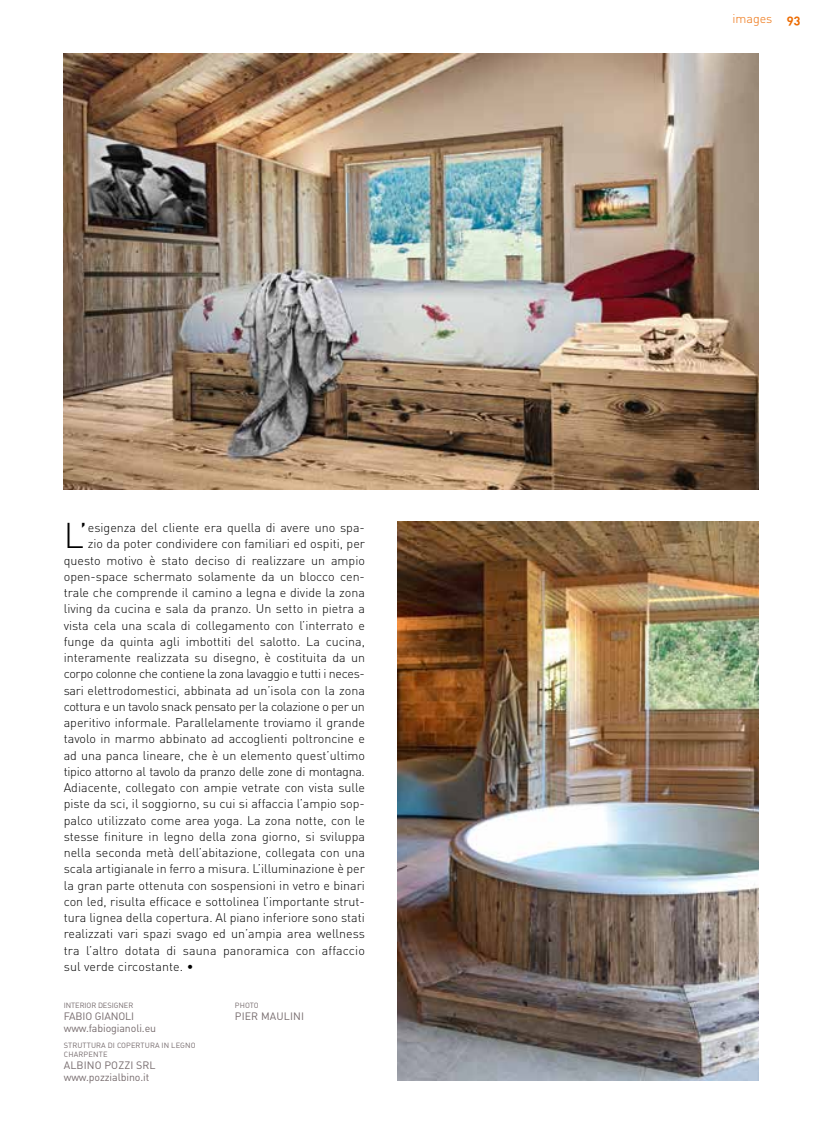
<style>
.page{position:relative;width:815px;height:1134px;background:#fff}
.page>*{position:absolute;margin:0;border:0;box-sizing:border-box;transform-origin:0 0}
.t1{font:35.38px "DIN Light Alternate";color:#000}
.t2{font:12.5px "DIN Light Alternate";color:#000}
.t3{font:12.5px "DIN Light Alternate";letter-spacing:-.025em;color:#000}
.t4{font:12.5px "DIN Light Alternate";color:#ed6d05}
.t5{font:10.62px/11.9px "DIN Regular Alternate";letter-spacing:-.01em;color:#766b6d}
.t6{font:10.62px "DIN Regular Alternate";letter-spacing:.01em;color:#766b6d}
.t7{font:7.5px/9.4px "DIN Regular Alternate";letter-spacing:.01em;color:#766b6d}
.t8{font:7.5px "DIN Regular Alternate";letter-spacing:-.01em;color:#766b6d}
.s1{font-family:"DIN Bold Alternate"}
</style>
<div class="page">
<img style="left:398px;top:522px;width:360px;height:559px">
<img style="left:64px;top:53px;width:694px;height:437px">
<h1 class="t1" style="left:64px;top:512px;width:26px">L’</h1>
<p class="t2" style="left:88px;top:519px;width:279px">esigenza del cliente era quella di avere uno spa-</p>
<p class="t2" style="left:88px;top:535px;width:279px">zio da poter condividere con familiari ed ospiti, per</p>
<p class="t2" style="left:64px;top:552px;width:303px">questo motivo è stato deciso di realizzare un ampio</p>
<p class="t2" style="left:64px;top:568px;width:303px">open-space schermato solamente da un blocco cen-</p>
<p class="t2" style="left:64px;top:584px;width:303px">trale che comprende il camino a legna e divide la zona</p>
<p class="t2" style="left:64px;top:600px;width:303px">living da cucina e sala da pranzo. Un setto in pietra a</p>
<p class="t2" style="left:64px;top:617px;width:303px">vista cela una scala di collegamento con l’interrato e</p>
<p class="t2" style="left:64px;top:633px;width:303px">funge da quinta agli imbottiti del salotto. La cucina,</p>
<p class="t2" style="left:64px;top:649px;width:303px">interamente realizzata su disegno, è costituita da un</p>
<p class="t3" style="left:64px;top:665px;width:303px">corpo colonne che contiene la zona lavaggio e tutti i neces-</p>
<p class="t2" style="left:64px;top:682px;width:303px">sari elettrodomestici, abbinata ad un’isola con la zona</p>
<p class="t3" style="left:64px;top:698px;width:303px">cottura e un tavolo snack pensato per la colazione o per un</p>
<p class="t2" style="left:64px;top:714px;width:303px">aperitivo informale. Parallelamente troviamo il grande</p>
<p class="t2" style="left:64px;top:730px;width:303px">tavolo in marmo abbinato ad accoglienti poltroncine e</p>
<p class="t2" style="left:64px;top:747px;width:303px">ad una panca lineare, che è un elemento quest’ultimo</p>
<p class="t3" style="left:64px;top:763px;width:303px">tipico attorno al tavolo da pranzo delle zone di montagna.</p>
<p class="t2" style="left:64px;top:779px;width:303px">Adiacente, collegato con ampie vetrate con vista sulle</p>
<p class="t2" style="left:64px;top:795px;width:303px">piste da sci, il soggiorno, su cui si affaccia l’ampio sop-</p>
<p class="t2" style="left:64px;top:812px;width:303px">palco utilizzato come area yoga. La zona notte, con le</p>
<p class="t2" style="left:64px;top:828px;width:303px">stesse finiture in legno della zona giorno, si sviluppa</p>
<p class="t2" style="left:64px;top:844px;width:303px">nella seconda metà dell’abitazione, collegata con una</p>
<p class="t2" style="left:64px;top:860px;width:303px">scala artigianale in ferro a misura. L’illuminazione è per</p>
<p class="t2" style="left:64px;top:877px;width:303px">la gran parte ottenuta con sospensioni in vetro e binari</p>
<p class="t2" style="left:64px;top:893px;width:303px">con led, risulta efficace e sottolinea l’importante strut-</p>
<p class="t2" style="left:64px;top:909px;width:303px">tura lignea della copertura. Al piano inferiore sono stati</p>
<p class="t2" style="left:64px;top:925px;width:303px">realizzati vari spazi svago ed un’ampia area wellness</p>
<p class="t2" style="left:64px;top:942px;width:303px">tra l’altro dotata di sauna panoramica con affaccio</p>
<p class="t2" style="left:64px;top:958px;width:131px">sul verde circostante. •</p>
<p class="t8" style="left:64px;top:1001px;width:71px">INTERIOR DESIGNER</p>
<p class="t5" style="left:64px;top:1010px;width:94px">FABIO GIANOLI www.fabiogianoli.eu</p>
<p class="t7" style="left:64px;top:1040px;width:133px">STRUTTURA DI COPERTURA IN LEGNO<br>CHARPENTE</p>
<p class="t5" style="left:64px;top:1059px;width:93px">ALBINO POZZI SRL www.pozzialbino.it</p>
<p class="t7" style="left:235px;top:1001px;width:25px">PHOTO</p>
<p class="t6" style="left:235px;top:1009px;width:71px">PIER MAULINI</p>
<p class="t4" style="left:732px;top:11px;width:70px">images <span class="s1">93</span></p>
</div>
